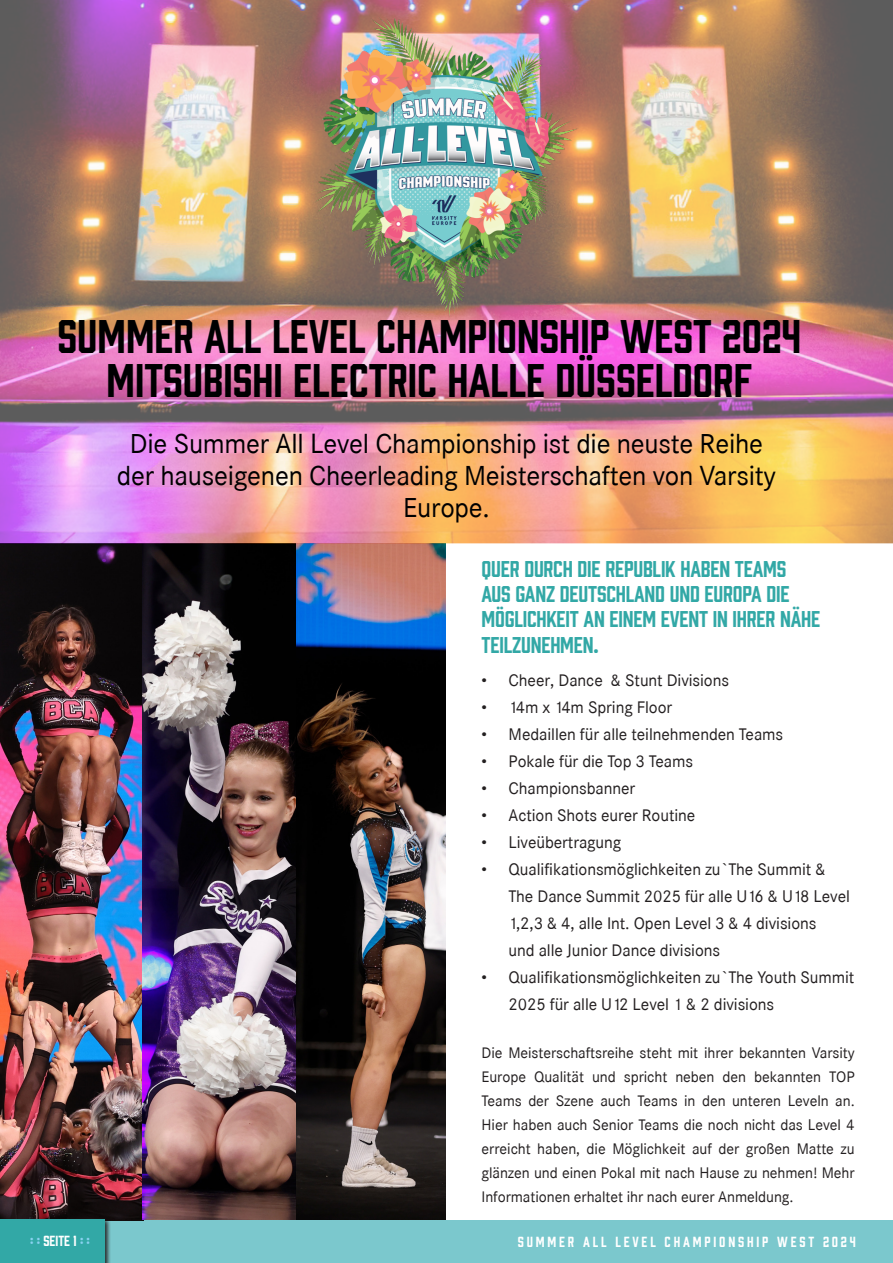
<style>
.page{position:relative;width:893px;height:1263px;background:#fff}
.page>*{position:absolute;margin:0;border:0;box-sizing:border-box;transform-origin:0 0}
.t1{font:43.35px "Prohibition";color:#000001}
.t2{font:27px/32.4px "Corporate SBQ";letter-spacing:-.01em;color:#000001;text-align:center}
.t3{font:21px/25.2px "Prohibition";letter-spacing:-.01em;color:#32a8a6}
.t4{font:16.5px/27px "Corporate SBQ";letter-spacing:-.005em;color:#231f20}
.t5{font:15px/24px "Corporate SBQ";letter-spacing:-.005em;color:#231f20;text-align:justify}
.t6{font:13.5px "Prohibition";letter-spacing:.21em;color:#fff}
.s1{color:#8ad2f1}
</style>
<div class="page">
<div style="left:0;top:1220px;width:893px;height:43px;background:#7bc8cd"></div>
<img style="left:0;top:543px;width:445px;height:678px">
<img style="left:0;top:0;width:893px;height:543px">
<img style="left:293px;top:0;width:307px;height:342px">
<div style="left:0;top:1217px;width:111px;height:46px;background:#231f20;opacity:.75"></div>
<div style="left:0;top:1220px;width:104px;height:43px;background:#32a8a6"></div>
<p class="t1" style="left:58px;top:307px;width:745px">SUMMER ALL LEVEL CHAMPIONSHIP WEST 2024</p>
<p class="t1" style="left:107px;top:350px;width:647px">MITSUBISHI ELECTRIC HALLE DÜSSELDORF</p>
<p class="t2" style="left:117px;top:427px;width:660px">Die Summer All Level Championship ist die neuste Reihe der hauseigenen Cheerleading Meisterschaften von Varsity<br>Europe.</p>
<p class="t3" style="left:482px;top:555px;width:340px">QUER DURCH DIE REPUBLIK HABEN TEAMS<br>AUS GANZ DEUTSCHLAND UND EUROPA DIE<br>MÖGLICHKEIT AN EINEM EVENT IN IHRER NÄHE<br>TEILZUNEHMEN.</p>
<p class="t6" style="left:30px;top:1231px;width:61px"><span class="s1">: :</span> SEITE 1 <span class="s1">: :</span></p>
<p class="t4" style="left:482px;top:667px;width:249px">• Cheer, Dance &amp; Stunt Divisions</p>
<p class="t4" style="left:482px;top:694px;width:192px">• 14m x 14m Spring Floor</p>
<p class="t4" style="left:482px;top:721px;width:303px">• Medaillen für alle teilnehmenden Teams</p>
<p class="t4" style="left:482px;top:748px;width:213px">• Pokale für die Top 3 Teams</p>
<p class="t4" style="left:482px;top:775px;width:155px">• Championsbanner</p>
<p class="t4" style="left:482px;top:802px;width:215px">• Action Shots eurer Routine</p>
<p class="t4" style="left:482px;top:829px;width:141px">• Liveübertragung</p>
<p class="t4" style="left:509px;top:856px;width:343px;text-indent:-27px">• Qualifikationsmöglichkeiten zu `The Summit &amp; The Dance Summit 2025 für alle U16 &amp; U18 Level 1,2,3 &amp; 4, alle Int. Open Level 3 &amp; 4 divisions<br>und alle Junior Dance divisions</p>
<p class="t4" style="left:509px;top:964px;width:347px;text-indent:-27px">• Qualifikationsmöglichkeiten zu `The Youth Summit<br>2025 für alle U12 Level 1 &amp; 2 divisions</p>
<p class="t5" style="left:482px;top:1041px;width:375px">Die Meisterschaftsreihe steht mit ihrer bekannten Varsity Europe Qualität und spricht neben den bekannten TOP Teams der Szene auch Teams in den unteren Leveln an.<br>Hier haben auch Senior Teams die noch nicht das Level 4 erreicht haben, die Möglichkeit auf der großen Matte zu glänzen und einen Pokal mit nach Hause zu nehmen! Mehr Informationen erhaltet ihr nach eurer Anmeldung.</p>
<p class="t6" style="left:518px;top:1232px;width:340px">SUMMER ALL LEVEL CHAMPIONSHIP WEST 2024</p>
</div>
